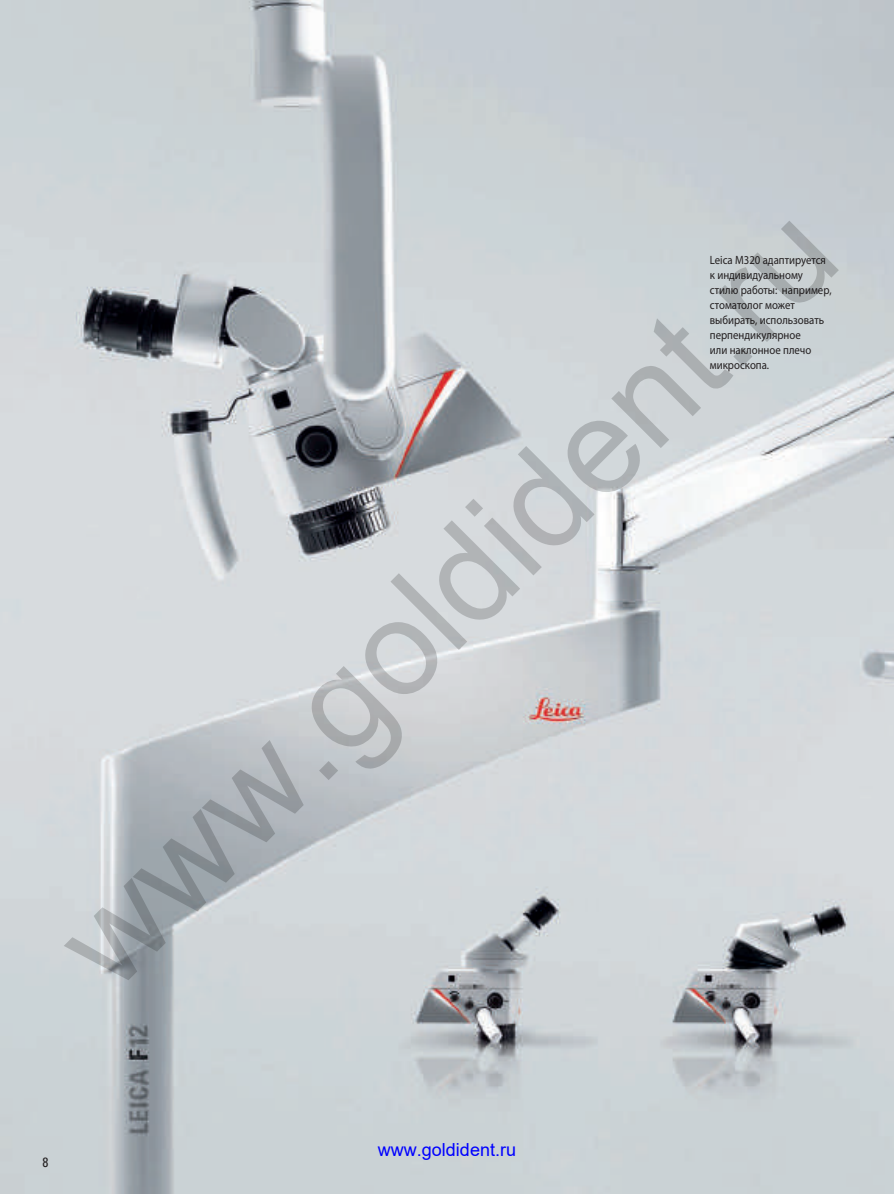
<style>
.page{position:relative;width:894px;height:1194px;background:#fff}
.page>*{position:absolute;margin:0;border:0;box-sizing:border-box;transform-origin:0 0}
.t1{font:135px "Arial";color:rgb(0 0 0/.18)}
.t2{font:18px "Arial";color:#00f}
.t3{font:condensed 13.5px "Univers LT Std";color:#231f20}
.t4{font:12px/15px "Myriad Pro";color:#231f20;scale:.9 1}
</style>
<div class="page">
<img style="left:0;top:0;width:893px;height:1194px">
<h1 class="t1" style="left:14px;top:896px;width:1037px;rotate:-45deg">www.goldident.ru</h1>
<p class="t4" style="left:709px;top:252px;width:137px">Leica M320 адаптируется к индивидуальному стилю работы: например, стоматолог может выбирать, использовать перпендикулярное<br>или наклонное плечо микроскопа.</p>
<p class="t3" style="left:43px;top:1153px;width:7px">8</p>
<h2 class="t2" style="left:378px;top:1137px;width:140px">www.goldident.ru</h2>
</div>
